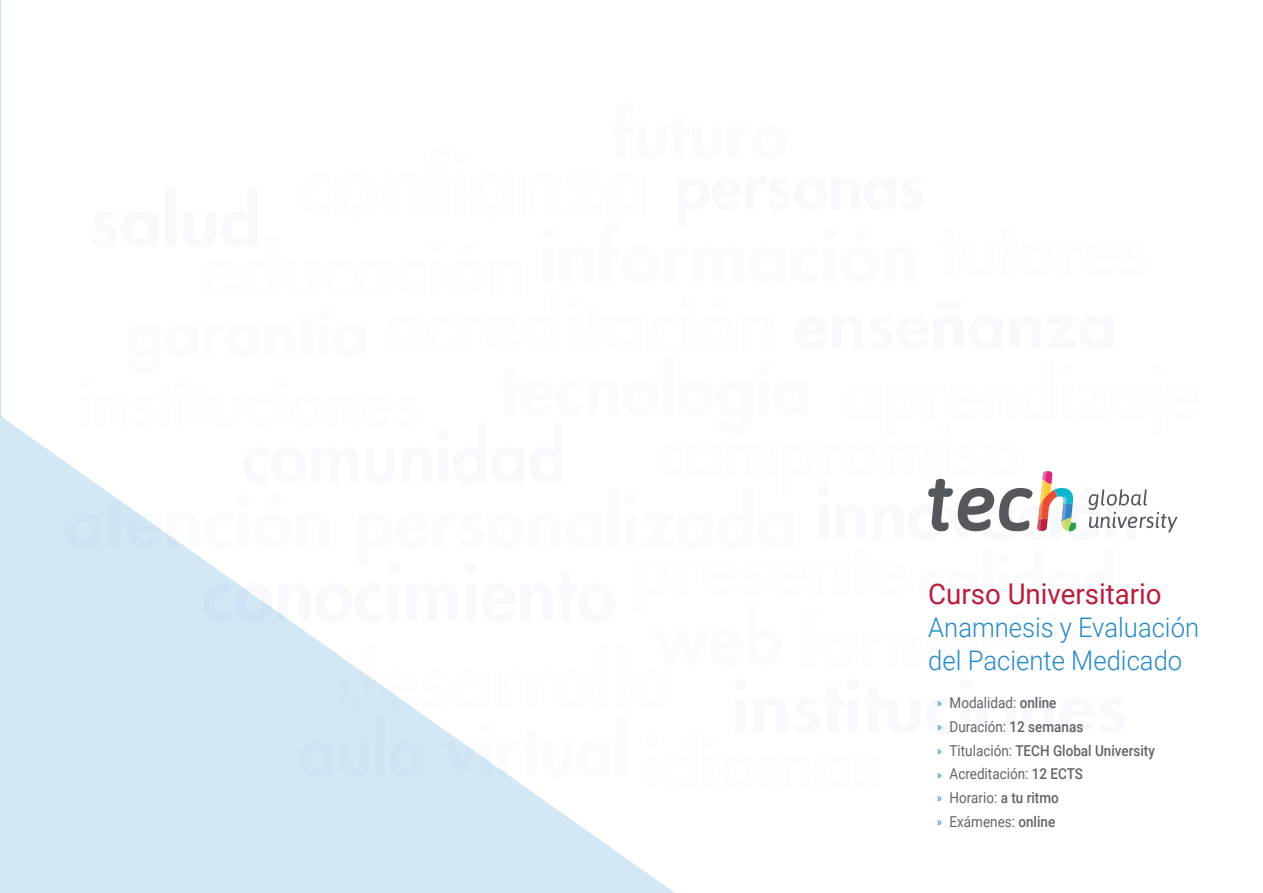
<style>
.page{position:relative;width:1263px;height:893px;background:#fff}
.page>*{position:absolute;margin:0;border:0;box-sizing:border-box;transform-origin:0 0}
.t1{font:28.5px "Roboto";color:#ba1e3c}
.t2{font:300 27px/33px "Roboto";color:#2488c9;scale:.95 1}
.t3{font:15px/23.7px "Roboto";color:#61646a;scale:.9 1}
.s1{font-size:12px;color:#2488c9}
.s2{font-weight:500}
</style>
<div class="page">
<svg style="left:0;top:416px;width:675px;height:477px;background:#d8e9f5"></svg>
<svg style="left:64px;top:416px;width:1114px;height:374px"></svg>
<h1 class="t1" style="left:928px;top:574px;width:235px">Curso Universitario</h1>
<h2 class="t2" style="left:928px;top:610px;width:287px">Anamnesis y Evaluación del Paciente Medicado</h2>
<p class="t3" style="left:937px;top:690px;width:244px"><span class="s1">»</span> Modalidad: <span class="s2">online<br></span><span class="s1">»</span> Duración: <span class="s2">12 semanas<br></span><span class="s1">»</span> Titulación: <span class="s2">TECH Global University </span><span class="s1">»</span> Acreditación: <span class="s2">12 ECTS<br></span><span class="s1">»</span> Horario: <span class="s2">a tu ritmo<br></span><span class="s1">»</span> Exámenes: <span class="s2">online</span></p>
</div>
